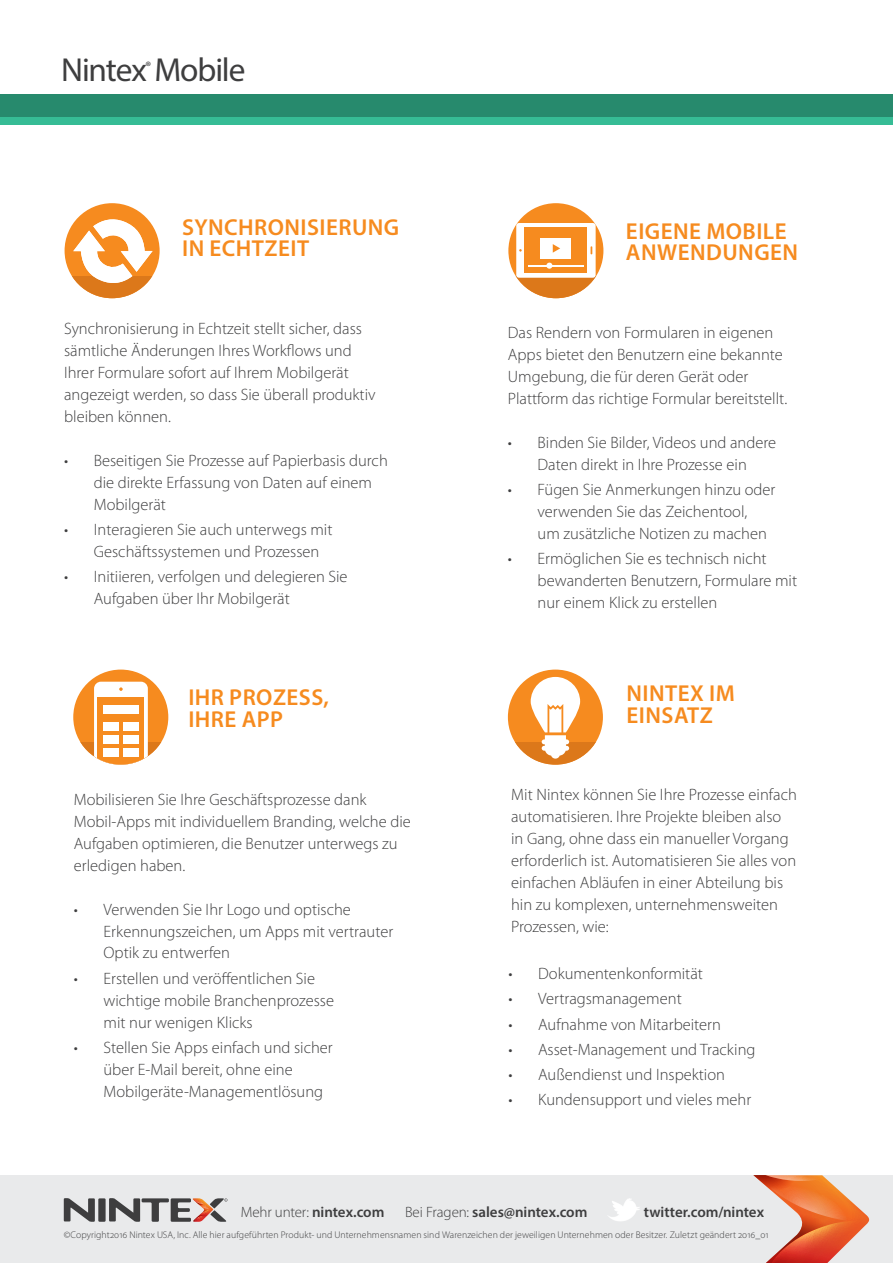
<style>
.page{position:relative;width:893px;height:1263px;background:#fff}
.page>*{position:absolute;margin:0;border:0;box-sizing:border-box;transform-origin:0 0}
.t1{font:33.3px "Myriad Pro";letter-spacing:-.035em;color:#3e3e3f}
.t2{font:600 23.1px/21.5px "Myriad Pro";letter-spacing:.02em;color:#f68b1f}
.t3{font:300 16.5px/21.9px "Myriad Pro";color:#3e3e3f}
.bc_reverse{font:600 15px "Myriad Pro";letter-spacing:-.005em;color:#3e3e3f}
.bc_reverse-2{font:300 15px "Myriad Pro";letter-spacing:-.01em;color:#3e3e3f}
.t4{font:13.8px "Myriad Pro";color:#3e3e3f}
.bc_reverse-3{font:300 9.75px "Myriad Pro";letter-spacing:.005em;color:#3e3e3f}
.s1{font-weight:600}
.s2{font-weight:300}
</style>
<div class="page">
<div style="left:508px;top:669px;width:95px;height:96px;background:#f68b1f;border-radius:50%"></div>
<svg style="left:515px;top:742px;width:81px;height:23px"></svg>
<svg style="left:531px;top:677px;width:49px;height:82px"></svg>
<div style="left:0;top:11px;width:893px;height:114px;background:#36bc95"></div>
<div style="left:0;top:94px;width:893px;height:23px;background:#278a6d"></div>
<div style="left:0;top:0;width:893px;height:94px;background:#fff"></div>
<div style="left:0;top:1175px;width:893px;height:88px;background:#e9eaeb"></div>
<svg style="left:753px;top:1175px;width:116px;height:88px"></svg>
<img style="left:608px;top:1198px;width:32px;height:23px">
<svg style="left:64px;top:1198px;width:31px;height:24px"></svg>
<div style="left:98px;top:1198px;width:8px;height:24px;background:#3e3e3f"></div>
<svg style="left:109px;top:1198px;width:119px;height:24px"></svg>
<div style="left:65px;top:203px;width:95px;height:95px;background:#f68b1f;border-radius:50%"></div>
<svg style="left:72px;top:276px;width:74px;height:22px"></svg>
<svg style="left:73px;top:217px;width:80px;height:67px"></svg>
<div style="left:73px;top:669px;width:95px;height:96px;background:#f68b1f;border-radius:50%"></div>
<svg style="left:80px;top:742px;width:82px;height:15px"></svg>
<svg style="left:94px;top:682px;width:54px;height:83px"></svg>
<div style="left:103px;top:705px;width:36px;height:9px;background:#fff"></div>
<div style="left:103px;top:722px;width:16px;height:9px;background:#fff"></div>
<div style="left:123px;top:722px;width:16px;height:9px;background:#fff"></div>
<div style="left:103px;top:735px;width:16px;height:9px;background:#fff"></div>
<div style="left:123px;top:735px;width:16px;height:9px;background:#fff"></div>
<div style="left:103px;top:748px;width:16px;height:9px;background:#fff"></div>
<div style="left:123px;top:748px;width:16px;height:9px;background:#fff"></div>
<div style="left:508px;top:203px;width:95px;height:95px;background:#f68b1f;border-radius:50%"></div>
<svg style="left:515px;top:276px;width:80px;height:22px;fill:#dc781a"></svg>
<svg style="left:516px;top:223px;width:80px;height:55px"></svg>
<p class="t1" style="left:61px;top:50px;width:186px">Nintex Mobile</p>
<p class="t4" style="left:146px;top:58px;width:7px">®</p>
<p class="t2" style="left:182px;top:216px;width:219px">SYNCHRONISIERUNG<br>IN ECHTZEIT</p>
<p class="t3" style="left:64px;top:317px;width:313px">Synchronisierung in Echtzeit stellt sicher, dass sämtliche Änderungen Ihres Workflows und Ihrer Formulare sofort auf Ihrem Mobilgerät angezeigt werden, so dass Sie überall produktiv bleiben können.</p>
<p class="t3" style="left:94px;top:449px;width:296px;text-indent:-30px">• Beseitigen Sie Prozesse auf Papierbasis durch die direkte Erfassung von Daten auf einem<br>Mobilgerät</p>
<p class="t3" style="left:94px;top:518px;width:240px;text-indent:-30px">• Interagieren Sie auch unterwegs mit<br>Geschäftssystemen und Prozessen</p>
<p class="t3" style="left:94px;top:565px;width:255px;text-indent:-30px">• Initiieren, verfolgen und delegieren Sie<br>Aufgaben über Ihr Mobilgerät</p>
<p class="t2" style="left:188px;top:686px;width:142px">IHR PROZESS,<br>IHRE APP</p>
<p class="t3" style="left:74px;top:788px;width:339px">Mobilisieren Sie Ihre Geschäftsprozesse dank Mobil-Apps mit individuellem Branding, welche die Aufgaben optimieren, die Benutzer unterwegs zu erledigen haben.</p>
<p class="t3" style="left:103px;top:898px;width:291px;text-indent:-30px">• Verwenden Sie Ihr Logo und optische<br>Erkennungszeichen, um Apps mit vertrauter<br>Optik zu entwerfen</p>
<p class="t3" style="left:103px;top:967px;width:232px;text-indent:-30px">• Erstellen und veröffentlichen Sie wichtige mobile Branchenprozesse mit nur wenigen Klicks</p>
<p class="t3" style="left:103px;top:1036px;width:231px;text-indent:-30px">• Stellen Sie Apps einfach und sicher über E-Mail bereit, ohne eine<br>Mobilgeräte-Managementlösung</p>
<p class="t2" style="left:626px;top:220px;width:174px">EIGENE MOBILE<br>ANWENDUNGEN</p>
<p class="t3" style="left:508px;top:322px;width:281px">Das Rendern von Formularen in eigenen Apps bietet den Benutzern eine bekannte Umgebung, die für deren Gerät oder Plattform das richtige Formular bereitstellt.</p>
<p class="t3" style="left:508px;top:432px;width:270px;text-align:center">• Binden Sie Bilder, Videos und andere<br>Daten direkt in Ihre Prozesse ein</p>
<p class="t3" style="left:538px;top:479px;width:239px;text-indent:-30px">• Fügen Sie Anmerkungen hinzu oder verwenden Sie das Zeichentool,<br>um zusätzliche Notizen zu machen</p>
<p class="t3" style="left:538px;top:548px;width:261px;text-indent:-30px">• Ermöglichen Sie es technisch nicht bewanderten Benutzern, Formulare mit nur einem Klick zu erstellen</p>
<p class="t2" style="left:627px;top:682px;width:110px">NINTEX IM<br>EINSATZ</p>
<p class="t3" style="left:511px;top:784px;width:287px">Mit Nintex können Sie Ihre Prozesse einfach automatisieren. Ihre Projekte bleiben also in Gang, ohne dass ein manueller Vorgang erforderlich ist. Automatisieren Sie alles von einfachen Abläufen in einer Abteilung bis hin zu komplexen, unternehmensweiten Prozessen, wie:</p>
<p class="t3" style="left:508px;top:962px;width:196px">• Dokumentenkonformität</p>
<p class="t3" style="left:508px;top:988px;width:175px">• Vertragsmanagement</p>
<p class="t3" style="left:508px;top:1013px;width:214px">• Aufnahme von Mitarbeitern</p>
<p class="t3" style="left:508px;top:1038px;width:249px">• Asset-Management und Tracking</p>
<p class="t3" style="left:508px;top:1063px;width:218px">• Außendienst und Inspektion</p>
<p class="t3" style="left:508px;top:1088px;width:244px">• Kundensupport und vieles mehr</p>
<p class="bc_reverse-2" style="left:241px;top:1203px;width:145px">Mehr unter: <span class="s1">nintex.com</span></p>
<p class="bc_reverse" style="left:405px;top:1202px;width:184px"><span class="s2">Bei Fragen:</span> sales@nintex.com</p>
<p class="bc_reverse" style="left:644px;top:1202px;width:122px">twitter.com/nintex</p>
<p class="bc_reverse-3" style="left:64px;top:1228px;width:706px">©Copyright2016 Nintex USA, Inc. Alle hier aufgeführten Produkt- und Unternehmensnamen sind Warenzeichen der jeweiligen Unternehmen oder Besitzer. Zuletzt geändert 2016_01</p>
</div>
